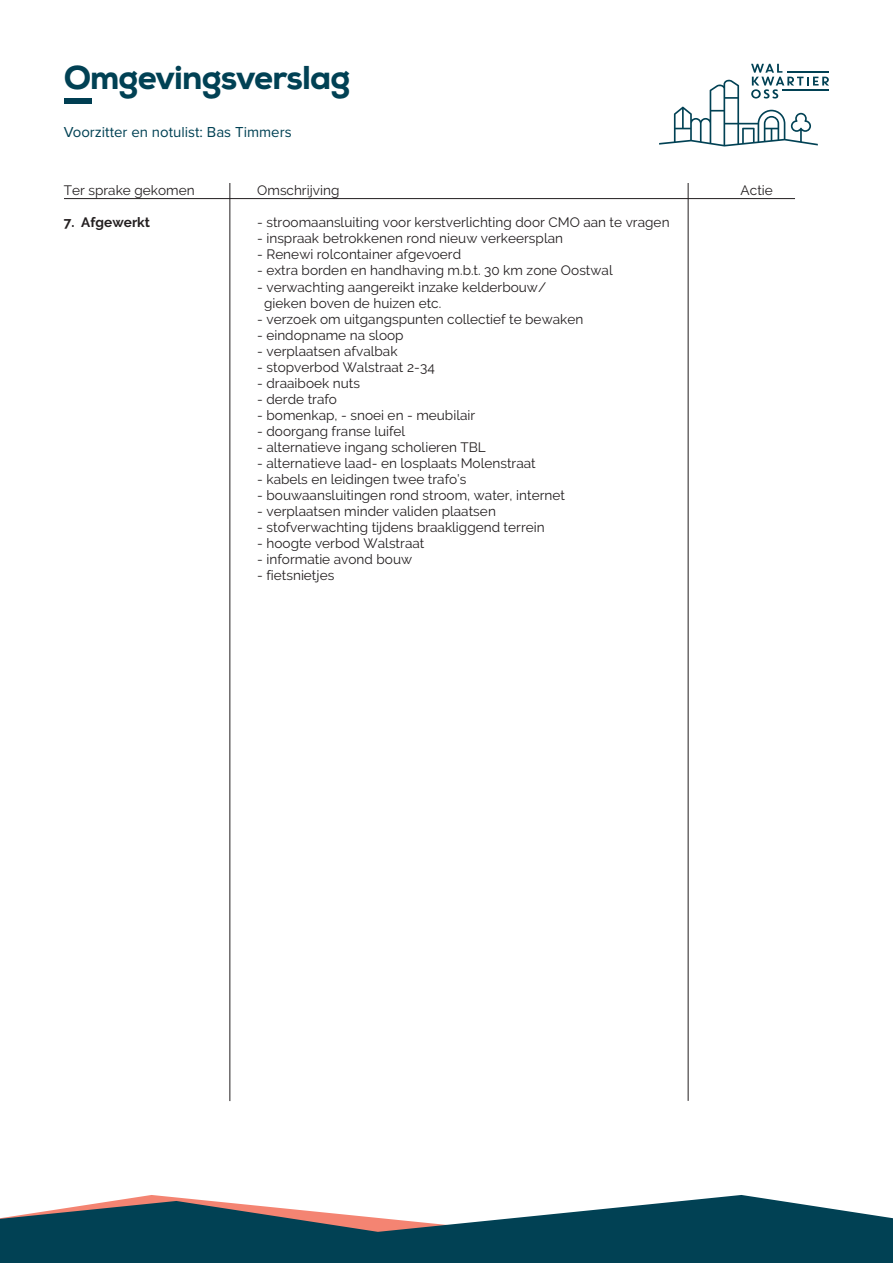
<style>
.page{position:relative;width:893px;height:1263px;background:#fff}
.page>*{position:absolute;margin:0;border:0;box-sizing:border-box;transform-origin:0 0}
.t1{font:800 33px "Nexa";letter-spacing:-.025em;color:#014154}
.t2{font:15px "Proxima Nova";color:#014154}
.t3{font:13.65px/16px "Raleway";color:#231f20}
.t4{font:700 13.65px "Raleway";color:#231f20}
</style>
<div class="page">
<svg style="left:0;top:1195px;width:893px;height:68px;fill:#014154"></svg>
<svg style="left:659px;top:64px;width:170px;height:83px"></svg>
<div style="left:64px;top:99px;width:27px;height:5px;background:#003e52"></div>
<hr style="left:64px;top:198px;width:731px;height:1px;background:#231f20">
<hr style="left:688px;top:184px;width:1px;height:917px;background:#231f20">
<hr style="left:230px;top:184px;width:1px;height:917px;background:#231f20">
<h1 class="t1" style="left:64px;top:56px;width:288px">Omgevingsverslag</h1>
<p class="t2" style="left:64px;top:121px;width:229px">Voorzitter en notulist: Bas Timmers</p>
<p class="t3" style="left:64px;top:182px;width:132px">Ter sprake gekomen</p>
<p class="t3" style="left:257px;top:182px;width:84px">Omschrijving</p>
<p class="t3" style="left:741px;top:182px;width:34px">Actie</p>
<p class="t4" style="left:64px;top:215px;width:88px">7. Afgewerkt</p>
<p class="t3" style="left:257px;top:215px;width:414px">- stroomaansluiting voor kerstverlichting door CMO aan te vragen</p>
<p class="t3" style="left:257px;top:230px;width:307px">- inspraak betrokkenen rond nieuw verkeersplan</p>
<p class="t3" style="left:257px;top:247px;width:205px">- Renewi rolcontainer afgevoerd</p>
<p class="t3" style="left:257px;top:263px;width:357px">- extra borden en handhaving m.b.t. 30 km zone Oostwal</p>
<p class="t3" style="left:264px;top:279px;width:284px;text-indent:-7px">- verwachting aangereikt inzake kelderbouw/ gieken boven de huizen etc.</p>
<p class="t3" style="left:257px;top:311px;width:328px">- verzoek om uitgangspunten collectief te bewaken</p>
<p class="t3" style="left:257px;top:327px;width:148px">- eindopname na sloop</p>
<p class="t3" style="left:257px;top:343px;width:142px">- verplaatsen afvalbak</p>
<p class="t3" style="left:257px;top:359px;width:179px">- stopverbod Walstraat 2-34</p>
<p class="t3" style="left:257px;top:375px;width:104px">- draaiboek nuts</p>
<p class="t3" style="left:257px;top:391px;width:81px">- derde trafo</p>
<p class="t3" style="left:257px;top:407px;width:219px">- bomenkap, - snoei en - meubilair</p>
<p class="t3" style="left:257px;top:423px;width:150px">- doorgang franse luifel</p>
<p class="t3" style="left:257px;top:439px;width:230px">- alternatieve ingang scholieren TBL</p>
<p class="t3" style="left:257px;top:455px;width:280px">- alternatieve laad- en losplaats Molenstraat</p>
<p class="t3" style="left:257px;top:471px;width:211px">- kabels en leidingen twee trafo’s</p>
<p class="t3" style="left:257px;top:487px;width:309px">- bouwaansluitingen rond stroom, water, internet</p>
<p class="t3" style="left:257px;top:503px;width:240px">- verplaatsen minder validen plaatsen</p>
<p class="t3" style="left:257px;top:519px;width:289px">- stofverwachting tijdens braakliggend terrein</p>
<p class="t3" style="left:257px;top:535px;width:169px">- hoogte verbod Walstraat</p>
<p class="t3" style="left:257px;top:551px;width:156px">- informatie avond bouw</p>
<p class="t3" style="left:257px;top:567px;width:79px">- fietsnietjes</p>
</div>
